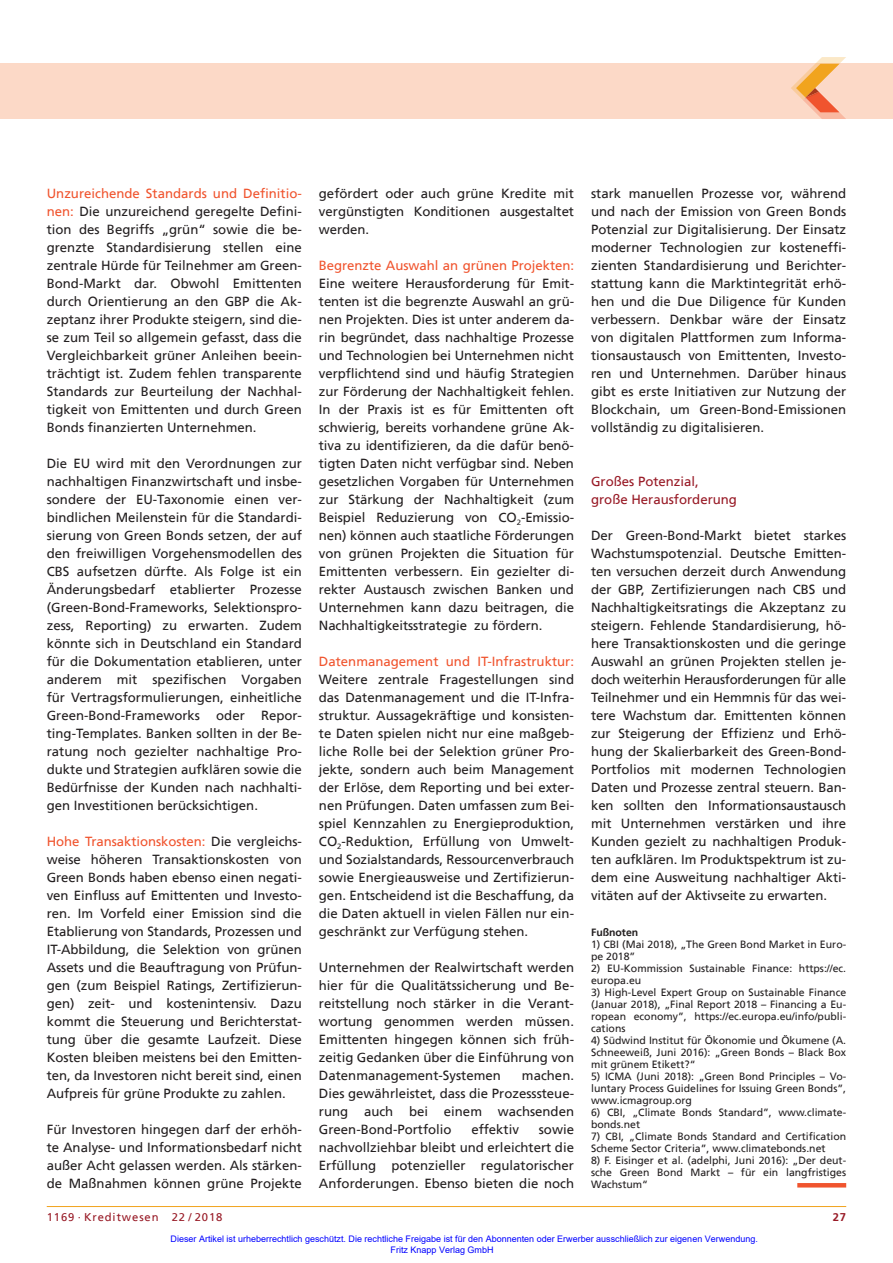
<style>
.page{position:relative;width:893px;height:1263px;background:#fff}
.page>*{position:absolute;margin:0;border:0;box-sizing:border-box;transform-origin:0 0}
.t1{font:13.2px/18px "Frutiger";color:#231f20;text-align:justify}
.t2{font:13.2px "Frutiger";color:#f0542e}
.t3{font:13.2px/18px "Frutiger";color:#981a26}
.t4{font:11.25px "Frutiger";letter-spacing:.08em;color:#981a26}
.t5{font:700 11.25px "Frutiger";color:#981a26}
.t6{font:10.5px/12px "Frutiger";color:#231f20}
.t7{font:700 10.5px "Frutiger";color:#231f20}
.t8{font:9px/10.8px "Arial";color:#00f}
.s1{color:#f0542e}
</style>
<div class="page">
<hr style="left:47px;top:1206px;width:799px;height:1px;background:#f1a31e">
<div style="left:0;top:64px;width:893px;height:55px;background:#fcd9c7"></div>
<svg style="left:791px;top:57px;width:55px;height:62px"></svg>
<hr style="left:797px;top:1183px;width:49px;height:4px;background:#f0542e">
<p class="t1" style="left:47px;top:185px;width:257px"><span class="s1">Unzureichende Standards und Definitio&shy;nen:</span> Die unzureichend geregelte Defini&shy;tion des Begriffs „grün“ sowie die be&shy;grenzte Standardisierung stellen eine zentrale Hürde für Teilnehmer am Green-Bond-Markt dar. Obwohl Emittenten durch Orientierung an den GBP die Ak&shy;zeptanz ihrer Produkte steigern, sind die&shy;se zum Teil so allgemein gefasst, dass die Vergleichbarkeit grüner Anleihen beein&shy;trächtigt ist. Zudem fehlen transparente Standards zur Beurteilung der Nachhal&shy;tigkeit von Emittenten und durch Green Bonds finanzierten Unternehmen.</p>
<p class="t1" style="left:47px;top:455px;width:257px">Die EU wird mit den Verordnungen zur nachhaltigen Finanzwirtschaft und insbe&shy;sondere der EU-Taxonomie einen ver&shy;bindlichen Meilenstein für die Standardi&shy;sierung von Green Bonds setzen, der auf den freiwilligen Vorgehensmodellen des CBS aufsetzen dürfte. Als Folge ist ein Änderungsbedarf etablierter Prozesse (Green-Bond-Frameworks, Selektionspro&shy;zess, Reporting) zu erwarten. Zudem könnte sich in Deutschland ein Standard für die Dokumentation etablieren, unter anderem mit spezifischen Vorgaben für Vertragsformulierungen, einheitliche Green-Bond-Frameworks oder Repor&shy;ting-Templates. Banken sollten in der Be&shy;ratung noch gezielter nachhaltige Pro&shy;dukte und Strategien aufklären sowie die Bedürfnisse der Kunden nach nachhalti&shy;gen Investitionen berücksichtigen.</p>
<p class="t1" style="left:47px;top:833px;width:257px"><span class="s1">Hohe Transaktionskosten:</span> Die vergleichs&shy;weise höheren Transaktionskosten von Green Bonds haben ebenso einen negati&shy;ven Einfluss auf Emittenten und Investo&shy;ren. Im Vorfeld einer Emission sind die Etablierung von Standards, Prozessen und IT-Abbildung, die Selektion von grünen Assets und die Beauftragung von Prüfun&shy;gen (zum Beispiel Ratings, Zertifizierun&shy;gen) zeit- und kostenintensiv. Dazu kommt die Steuerung und Berichterstat&shy;tung über die gesamte Laufzeit. Diese Kosten bleiben meistens bei den Emitten&shy;ten, da Investoren nicht bereit sind, einen Aufpreis für grüne Produkte zu zahlen.</p>
<p class="t1" style="left:47px;top:1121px;width:257px">Für Investoren hingegen darf der erhöh&shy;te Analyse- und Informationsbedarf nicht außer Acht gelassen werden. Als stärken&shy;de Maßnahmen können grüne Projekte</p>
<p class="t1" style="left:319px;top:185px;width:257px">gefördert oder auch grüne Kredite mit vergünstigten Konditionen ausgestaltet werden.</p>
<p class="t2" style="left:319px;top:259px;width:257px">Begrenzte Auswahl an grünen Projekten:</p>
<p class="t1" style="left:319px;top:275px;width:257px">Eine weitere Herausforderung für Emit&shy;tenten ist die begrenzte Auswahl an grü&shy;nen Projekten. Dies ist unter anderem da&shy;rin begründet, dass nachhaltige Prozesse und Technologien bei Unternehmen nicht verpflichtend sind und häufig Strategien zur Förderung der Nachhaltigkeit fehlen.<br>In der Praxis ist es für Emittenten oft schwierig, bereits vorhandene grüne Ak&shy;tiva zu identifizieren, da die dafür benö&shy;tigten Daten nicht verfügbar sind. Neben gesetzlichen Vorgaben für Unternehmen zur Stärkung der Nachhaltigkeit (zum Beispiel Reduzierung von CO<sub>2</sub>-Emissio&shy;nen) können auch staatliche Förderungen von grünen Projekten die Situation für Emittenten verbessern. Ein gezielter di&shy;rekter Austausch zwischen Banken und Unternehmen kann dazu beitragen, die Nachhaltigkeitsstrategie zu fördern.</p>
<p class="t2" style="left:319px;top:655px;width:257px">Datenmanagement und IT-Infrastruktur:</p>
<p class="t1" style="left:319px;top:671px;width:257px">Weitere zentrale Fragestellungen sind das Datenmanagement und die IT-Infra&shy;struktur. Aussagekräftige und konsisten&shy;te Daten spielen nicht nur eine maßgeb&shy;liche Rolle bei der Selektion grüner Pro&shy;jekte, sondern auch beim Management der Erlöse, dem Reporting und bei exter&shy;nen Prüfungen. Daten umfassen zum Bei&shy;spiel Kennzahlen zu Energieproduktion, CO<sub>2</sub>-Reduktion, Erfüllung von Umwelt&shy;und Sozialstandards, Ressourcenverbrauch sowie Energieausweise und Zertifizierun&shy;gen. Entscheidend ist die Beschaffung, da die Daten aktuell in vielen Fällen nur ein&shy;geschränkt zur Verfügung stehen.</p>
<p class="t1" style="left:319px;top:959px;width:257px">Unternehmen der Realwirtschaft werden hier für die Qualitätssicherung und Be&shy;reitstellung noch stärker in die Verant&shy;wortung genommen werden müssen.<br>Emittenten hingegen können sich früh&shy;zeitig Gedanken über die Einführung von Datenmanagement-Systemen</p>
<p class="t1" style="left:319px;top:1067px;width:257px;text-indent:203px">machen.<br>Dies gewährleistet, dass die Prozesssteue&shy;rung auch bei einem wachsenden Green-Bond-Portfolio</p>
<p class="t1" style="left:471px;top:1121px;width:49px">effektiv</p>
<p class="t1" style="left:319px;top:1121px;width:257px;text-indent:220px">sowie nachvollziehbar bleibt und erleichtert die Erfüllung potenzieller regulatorischer Anforderungen. Ebenso bieten die noch</p>
<p class="t1" style="left:591px;top:185px;width:257px">stark manuellen Prozesse vor, während und nach der Emission von Green Bonds Potenzial zur Digitalisierung. Der Einsatz moderner Technologien zur kosteneffi&shy;zienten Standardisierung und Berichter&shy;stattung kann die Marktintegrität erhö&shy;hen und die Due Diligence für Kunden verbessern. Denkbar wäre der Einsatz von digitalen Plattformen zum Informa&shy;tionsaustausch von Emittenten, Investo&shy;ren und Unternehmen. Darüber hinaus gibt es erste Initiativen zur Nutzung der Blockchain, um Green-Bond-Emissionen vollständig zu digitalisieren.</p>
<p class="t3" style="left:591px;top:473px;width:147px">Großes Potenzial, große Herausforderung</p>
<p class="t1" style="left:591px;top:527px;width:257px">Der Green-Bond-Markt bietet starkes Wachstumspotenzial. Deutsche Emitten&shy;ten versuchen derzeit durch Anwendung der GBP, Zertifizierungen nach CBS und Nachhaltigkeitsratings die Akzeptanz zu steigern. Fehlende Standardisierung, hö&shy;here Transaktionskosten und die geringe Auswahl an grünen Projekten stellen je&shy;doch weiterhin Herausforderungen für alle Teilnehmer und ein Hemmnis für das wei&shy;tere Wachstum dar. Emittenten können zur Steigerung der Effizienz und Erhö&shy;hung der Skalierbarkeit des Green-Bond-Portfolios mit modernen Technologien Daten und Prozesse zentral steuern. Ban&shy;ken sollten den Informationsaustausch mit Unternehmen verstärken und ihre Kunden gezielt zu nachhaltigen Produk&shy;ten aufklären. Im Produktspektrum ist zu&shy;dem eine Ausweitung nachhaltiger Akti&shy;vitäten auf der Aktivseite zu erwarten.</p>
<p class="t7" style="left:591px;top:927px;width:49px">Fußnoten</p>
<p class="t6" style="left:591px;top:938px;width:257px">1) CBI (Mai 2018), „The Green Bond Market in Euro&shy;pe 2018”</p>
<p class="t6" style="left:591px;top:962px;width:257px">2) EU-Kommission Sustainable Finance: https://ec. europa.eu</p>
<p class="t6" style="left:591px;top:986px;width:257px;text-align:justify">3) High-Level Expert Group on Sustainable Finance (Januar 2018), „Final Report 2018 – Financing a Eu&shy;ropean economy”, https://ec.europa.eu/info/publi&shy;cations</p>
<p class="t6" style="left:591px;top:1034px;width:257px;text-align:justify">4) Südwind Institut für Ökonomie und Ökumene (A.<br>Schneeweiß, Juni 2016): „Green Bonds – Black Box mit grünem Etikett?“</p>
<p class="t6" style="left:591px;top:1070px;width:257px;text-align:justify">5) ICMA (Juni 2018): „Green Bond Principles – Vo&shy;luntary Process Guidelines for Issuing Green Bonds”, www.icmagroup.org</p>
<p class="t6" style="left:591px;top:1106px;width:257px">6) CBI, „Climate Bonds Standard”, www.climate&shy;bonds.net</p>
<p class="t6" style="left:591px;top:1130px;width:257px">7) CBI, „Climate Bonds Standard and Certification<br>Scheme Sector Criteria”, www.climatebonds.net</p>
<p class="t6" style="left:591px;top:1154px;width:257px;text-align:justify">8) F. Eisinger et al. (adelphi, Juni 2016): „Der deut&shy;sche Green Bond Markt – für ein langfristiges Wachstum“</p>
<p class="t4" style="left:47px;top:1211px;width:177px">1169 · Kreditwesen 22 / 2018</p>
<p class="t5" style="left:833px;top:1211px;width:15px">27</p>
<p class="t8" style="left:391px;top:1233px;width:369px;text-indent:-220px">Dieser Artikel ist urheberrechtlich geschützt. Die rechtliche Freigabe ist für den Abonnenten oder Erwerber ausschließlich zur eigenen Verwendung.<br>Fritz Knapp Verlag GmbH</p>
</div>
